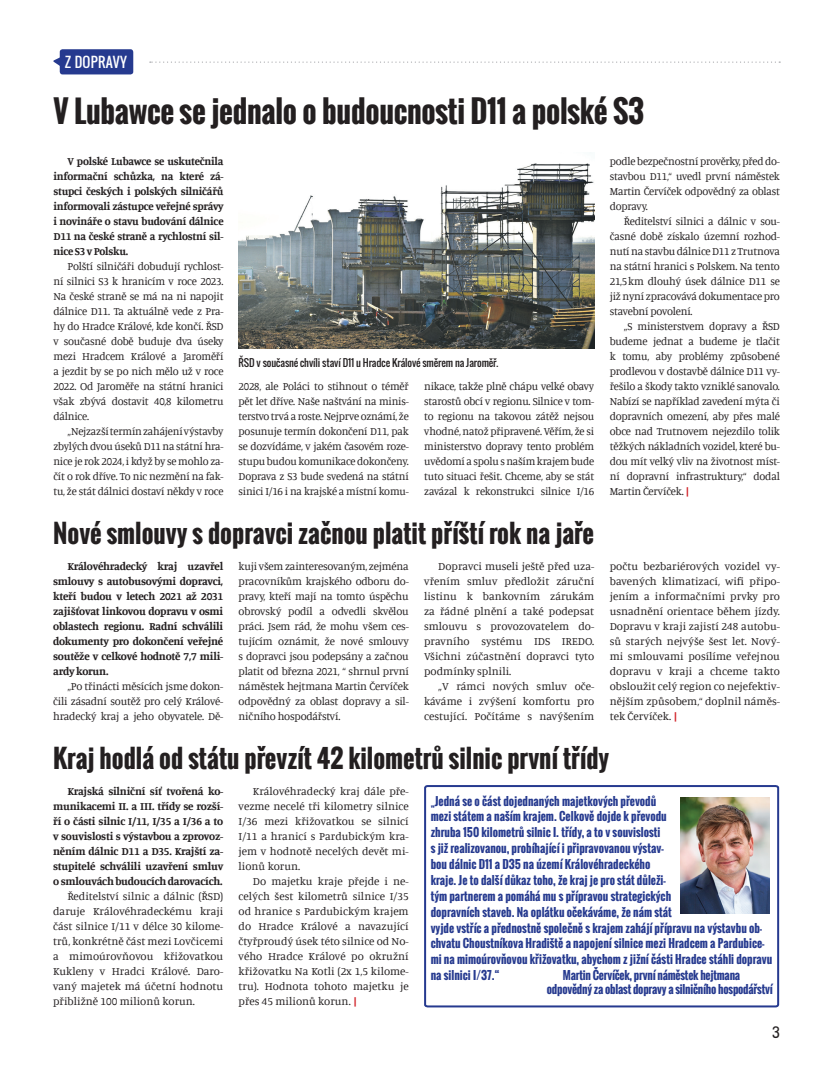
<style>
.page{position:relative;width:833px;height:1081px;background:#fff}
.page>*{position:absolute;margin:0;border:0;box-sizing:border-box;transform-origin:0 0}
.t1{font:700 30px "Oswald";letter-spacing:-.01em;color:#231f20}
.t2{font:700 25px "Oswald";color:#231f20}
.t3{font:15px "Kelson Sans";color:#231f20}
.t4{font:13.75px "Oswald";color:#fff}
.t5{font:11.25px/15px "Manuale";letter-spacing:-.02em;color:#231f20;text-align:justify}
.t6{font:11.25px/15px "Manuale";letter-spacing:-.02em;color:#231f20;text-align:justify;scale:.96 1}
.t7{font:700 11.25px/15px "Manuale";letter-spacing:-.02em;color:#231f20;text-align:justify}
.t8{font:700 11.25px/15.9px "Oswald";color:#263a8f}
.t9{font:700 11.25px/13.8px "Oswald";letter-spacing:-.02em;color:#263a8f}
.t10{font:10px "Oswald";letter-spacing:-.01em;color:#231f20}
.s1{font-weight:700;color:#d1232a}
</style>
<div class="page">
<svg style="left:150px;top:62px;width:630px;height:1px"></svg>
<svg style="left:53px;top:56px;width:7px;height:13px"></svg>
<div style="left:60px;top:49px;width:73px;height:25px;background:#263a8f;border-radius:3px"></div>
<svg style="left:424px;top:785px;width:356px;height:223px"></svg>
<img style="left:680px;top:797px;width:89px;height:116px">
<img style="left:239px;top:163px;width:355px;height:186px">
<p class="t4" style="left:65px;top:52px;width:64px">Z DOPRAVY</p>
<h1 class="t1" style="left:53px;top:89px;width:592px">V Lubawce se jednalo o budoucnosti D11 a polské S3</h1>
<p class="t7" style="left:53px;top:153px;width:172px;text-indent:14px">V polské Lubawce se uskutečnila informační schůzka, na které zá&shy;stupci českých i polských silničářů informovali zástupce veřejné správy i novináře o stavu budování dálnice D11 na české straně a rychlostní sil&shy;nice S3 v Polsku.</p>
<p class="t5" style="left:53px;top:258px;width:172px;text-indent:14px">Polští silničáři dobudují rychlost&shy;ní silnici S3 k hranicím v roce 2023.<br>Na české straně se má na ni napojit dálnice D11. Ta aktuálně vede z Pra&shy;hy do Hradce Králové, kde končí. ŘSD v současné době buduje dva úseky mezi Hradcem Králové a Jaroměří a jezdit by se po nich mělo už v roce 2022. Od Jaroměře na státní hranici však zbývá dostavit 40,8 kilometru dálnice.</p>
<p class="t6" style="left:53px;top:423px;width:179px;text-indent:14px">„Nejzazší termín zahájení výstavby zbylých dvou úseků D11 na státní hra&shy;nice je rok 2024, i když by se mohlo za&shy;čít o rok dříve. To nic nezmění na fak&shy;tu, že stát dálnici dostaví někdy v roce</p>
<p class="t6" style="left:610px;top:153px;width:179px">podle bezpečnostní prověrky, před do&shy;stavbou D11,“ uvedl první náměstek Martin Červíček odpovědný za oblast dopravy.</p>
<p class="t5" style="left:610px;top:213px;width:172px;text-indent:14px">Ředitelství silnici a dálnic v sou&shy;časné době získalo územní rozhod&shy;nutí na stavbu dálnice D11 z Trutnova na státní hranici s Polskem. Na tento 21,5km dlouhý úsek dálnice D11 se již nyní zpracovává dokumentace pro stavební povolení.</p>
<p class="t5" style="left:610px;top:318px;width:172px;text-indent:14px">„S ministerstvem dopravy a ŘSD budeme jednat a budeme je tlačit k tomu, aby problémy způsobené prodlevou v dostavbě dálnice D11 vy&shy;řešilo a škody takto vzniklé sanovalo.<br>Nabízí se například zavedení mýta či dopravních omezení, aby přes malé obce nad Trutnovem nejezdilo tolik těžkých nákladních vozidel, které bu&shy;dou mít velký vliv na životnost míst&shy;ní dopravní infrastruktury,“ dodal Martin Červíček. <span class="s1">|</span></p>
<p class="t10" style="left:239px;top:355px;width:261px">ŘSD v současné chvíli staví D11 u Hradce Králové směrem na Jaroměř.</p>
<p class="t6" style="left:239px;top:378px;width:179px">2028, ale Poláci to stihnout o téměř pět let dříve. Naše naštvání na minis&shy;terstvo trvá a roste. Nejprve oznámí, že posunuje termín dokončení D11, pak se dozvídáme, v jakém časovém roze&shy;stupu budou komunikace dokončeny.<br>Doprava z S3 bude svedená na státní sinici I/16 i na krajské a místní komu-</p>
<p class="t6" style="left:424px;top:378px;width:178px">nikace, takže plně chápu velké obavy starostů obcí v regionu. Silnice v tom&shy;to regionu na takovou zátěž nejsou vhodné, natož připravené. Věřím, že si ministerstvo dopravy tento problém uvědomí a spolu s naším krajem bude tuto situaci řešit. Chceme, aby se stát zavázal k rekonstrukci silnice I/16</p>
<h2 class="t2" style="left:53px;top:514px;width:542px">Nové smlouvy s dopravci začnou platit příští rok na jaře</h2>
<p class="t7" style="left:53px;top:558px;width:172px;text-indent:14px">Královéhradecký kraj uzavřel smlouvy s autobusovými dopravci, kteří budou v letech 2021 až 2031 zajišťovat linkovou dopravu v osmi oblastech regionu. Radní schválili dokumenty pro dokončení veřejné soutěže v celkové hodnotě 7,7 mili&shy;ardy korun.</p>
<p class="t5" style="left:53px;top:678px;width:172px;text-indent:14px">„Po třinácti měsících jsme dokon&shy;čili zásadní soutěž pro celý Králové&shy;hradecký kraj a jeho obyvatele. Dě-</p>
<p class="t5" style="left:239px;top:558px;width:172px">kuji všem zainteresovaným, zejména pracovníkům krajského odboru do&shy;pravy, kteří mají na tomto úspěchu obrovský podíl a odvedli skvělou práci. Jsem rád, že mohu všem ces&shy;tujícím oznámit, že nové smlouvy s dopravci jsou podepsány a začnou platit od března 2021, “ shrnul první náměstek hejtmana Martin Červíček odpovědný za oblast dopravy a sil&shy;ničního hospodářství.</p>
<p class="t5" style="left:424px;top:558px;width:172px;text-indent:14px">Dopravci museli ještě před uza&shy;vřením smluv předložit záruční listinu k bankovním zárukám za řádné plnění a také podepsat smlouvu s provozovatelem do&shy;pravního systému IDS IREDO.<br>Všichni zúčastnění dopravci tyto podmínky splnili.</p>
<p class="t5" style="left:424px;top:678px;width:172px;text-indent:14px">„V rámci nových smluv oče&shy;káváme i zvýšení komfortu pro cestující. Počítáme s navýšením</p>
<p class="t5" style="left:610px;top:558px;width:172px">počtu bezbariérových vozidel vy&shy;bavených klimatizací, wifi připo&shy;jením a informačními prvky pro usnadnění orientace během jízdy.<br>Dopravu v kraji zajistí 248 autobu&shy;sů starých nejvýše šest let. Nový&shy;mi smlouvami posílíme veřejnou dopravu v kraji a chceme takto obsloužit celý region co nejefektiv&shy;nějším způsobem,“ doplnil náměs&shy;tek Červíček. <span class="s1">|</span></p>
<h2 class="t2" style="left:53px;top:739px;width:557px">Kraj hodlá od státu převzít 42 kilometrů silnic první třídy</h2>
<p class="t7" style="left:53px;top:783px;width:172px;text-indent:14px">Krajská silniční síť tvořená ko&shy;munikacemi II. a III. třídy se rozší&shy;ří o části silnic I/11, I/35 a I/36 a to v souvislosti s výstavbou a zprovoz&shy;něním dálnic D11 a D35. Krajští za&shy;stupitelé schválili uzavření smluv o smlouvách budoucích darovacích.</p>
<p class="t5" style="left:53px;top:888px;width:172px;text-indent:14px">Ředitelství silnic a dálnic (ŘSD) daruje Královéhradeckému kraji část silnice I/11 v délce 30 kilome&shy;trů, konkrétně část mezi Lovčicemi a mimoúrovňovou křižovatkou Kukleny v Hradci Králové. Daro&shy;vaný majetek má účetní hodnotu přibližně 100 milionů korun.</p>
<p class="t5" style="left:239px;top:783px;width:172px;text-indent:14px">Královéhradecký kraj dále pře&shy;vezme necelé tři kilometry silnice I/36 mezi křižovatkou se silnicí I/11 a hranicí s Pardubickým kra&shy;jem v hodnotě necelých devět mi&shy;lionů korun.</p>
<p class="t5" style="left:239px;top:873px;width:172px;text-indent:14px">Do majetku kraje přejde i ne&shy;celých šest kilometrů silnice I/35 od hranice s Pardubickým krajem do Hradce Králové a navazující čtyřproudý úsek této silnice od No&shy;vého Hradce Králové po okružní křižovatku Na Kotli (2x 1,5 kilome&shy;tru). Hodnota tohoto majetku je přes 45 milionů korun. <span class="s1">|</span></p>
<p class="t8" style="left:431px;top:793px;width:343px">„Jedná se o část dojednaných majetkových převodů<br>mezi státem a naším krajem. Celkově dojde k převodu<br>zhruba 150 kilometrů silnic I. třídy, a to v souvislosti<br>s již realizovanou, probíhající i připravovanou výstav-<br>bou dálnic D11 a D35 na území Královéhradeckého<br>kraje. Je to další důkaz toho, že kraj je pro stát důleži-<br>tým partnerem a pomáhá mu s přípravou strategických<br>dopravních staveb. Na oplátku očekáváme, že nám stát<br>vyjde vstříc a přednostně společně s krajem zahájí přípravu na výstavbu ob&shy;chvatu Choustníkova Hradiště a napojení silnice mezi Hradcem a Pardubice&shy;mi na mimoúrovňovou křižovatku, abychom z jižní části Hradce stáhli dopravu na silnici I/37.“</p>
<p class="t9" style="left:547px;top:968px;width:227px;text-indent:16px">Martin Červíček, první náměstek hejtmana odpovědný za oblast dopravy a silničního hospodářství</p>
<h3 class="t3" style="left:772px;top:1023px;width:9px">3</h3>
</div>
